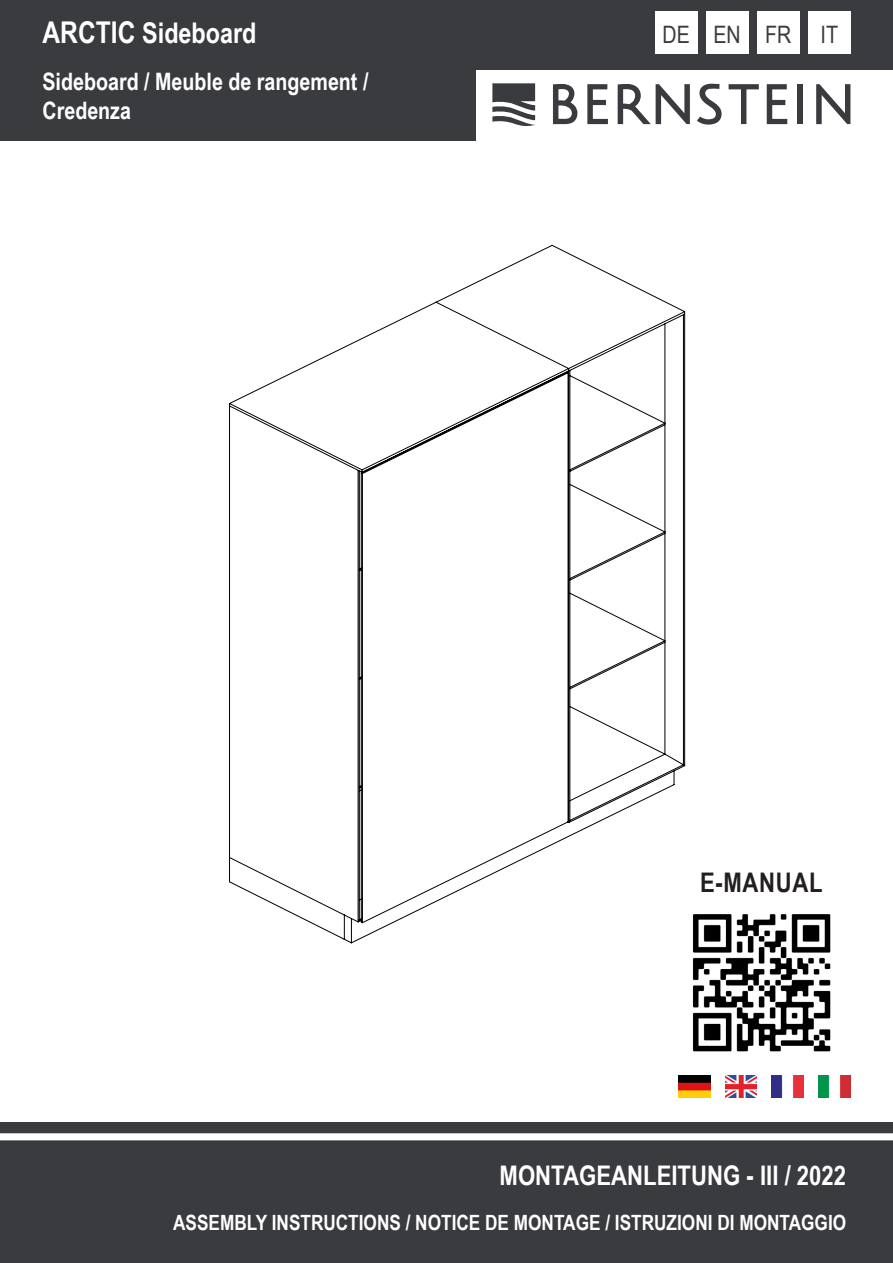
<style>
.page{position:relative;width:893px;height:1263px;background:#fff}
.page>*{position:absolute;margin:0;border:0;box-sizing:border-box;transform-origin:0 0}
.t1{font:700 28.5px "Arial Narrow";color:#fff}
.t2{font:700 27px "Arial Narrow";color:#fff}
.Fließtext{font:700 27px "Arial Narrow";letter-spacing:.025em;color:#231f20}
.t3{font:700 24px "Arial Narrow";color:#fff}
.t4{font:24px "Arial Narrow";color:#3a3b3f}
.t5{font:700 21px "Arial Narrow";color:#fff}
.s1{font-size:30px}
</style>
<div class="page">
<div style="left:0;top:1123px;width:893px;height:140px;background:#3a3b3f"></div>
<svg style="left:0;top:1133px;width:893px;height:7px;background:#f6f6f6"></svg>
<img style="left:725px;top:1076px;width:32px;height:21px">
<img style="left:772px;top:1076px;width:32px;height:21px">
<img style="left:818px;top:1076px;width:32px;height:21px">
<img style="left:678px;top:1076px;width:32px;height:21px">
<div style="left:0;top:0;width:893px;height:140px;background:#3a3b3f"></div>
<div style="left:655px;top:12px;width:42px;height:42px;background:#fff"></div>
<div style="left:706px;top:12px;width:42px;height:42px;background:#fff"></div>
<div style="left:757px;top:12px;width:42px;height:42px;background:#fff"></div>
<div style="left:808px;top:12px;width:42px;height:42px;background:#fff"></div>
<div style="left:476px;top:70px;width:417px;height:128px;background:#fff"></div>
<svg style="left:492px;top:83px;width:43px;height:43px"></svg>
<svg style="left:553px;top:84px;width:24px;height:40px"></svg>
<svg style="left:587px;top:84px;width:21px;height:40px"></svg>
<svg style="left:729px;top:84px;width:30px;height:40px"></svg>
<svg style="left:767px;top:84px;width:20px;height:40px"></svg>
<div style="left:797px;top:84px;width:6px;height:40px;background:#3a3b3f"></div>
<svg style="left:816px;top:84px;width:34px;height:40px"></svg>
<svg style="left:618px;top:84px;width:72px;height:40px"></svg>
<svg style="left:697px;top:83px;width:25px;height:42px"></svg>
<svg style="left:229px;top:244px;width:457px;height:700px"></svg>
<img style="left:692px;top:914px;width:139px;height:138px">
<p class="t1" style="left:43px;top:11px;width:216px"><span class="s1">ARCTIC</span> Sideboard</p>
<p class="t3" style="left:43px;top:63px;width:327px">Sideboard / Meuble de rangement /</p>
<p class="t3" style="left:43px;top:92px;width:90px">Credenza</p>
<p class="t4" style="left:662px;top:17px;width:29px">DE</p>
<p class="t4" style="left:713px;top:17px;width:29px">EN</p>
<p class="t4" style="left:765px;top:17px;width:28px">FR</p>
<p class="t4" style="left:821px;top:17px;width:19px">IT</p>
<p class="Fließtext" style="left:700px;top:862px;width:124px">E-MANUAL</p>
<p class="t2" style="left:500px;top:1155px;width:348px">MONTAGEANLEITUNG - III / 2022</p>
<p class="t5" style="left:173px;top:1206px;width:674px">ASSEMBLY INSTRUCTIONS / NOTICE DE MONTAGE / ISTRUZIONI DI MONTAGGIO</p>
</div>
